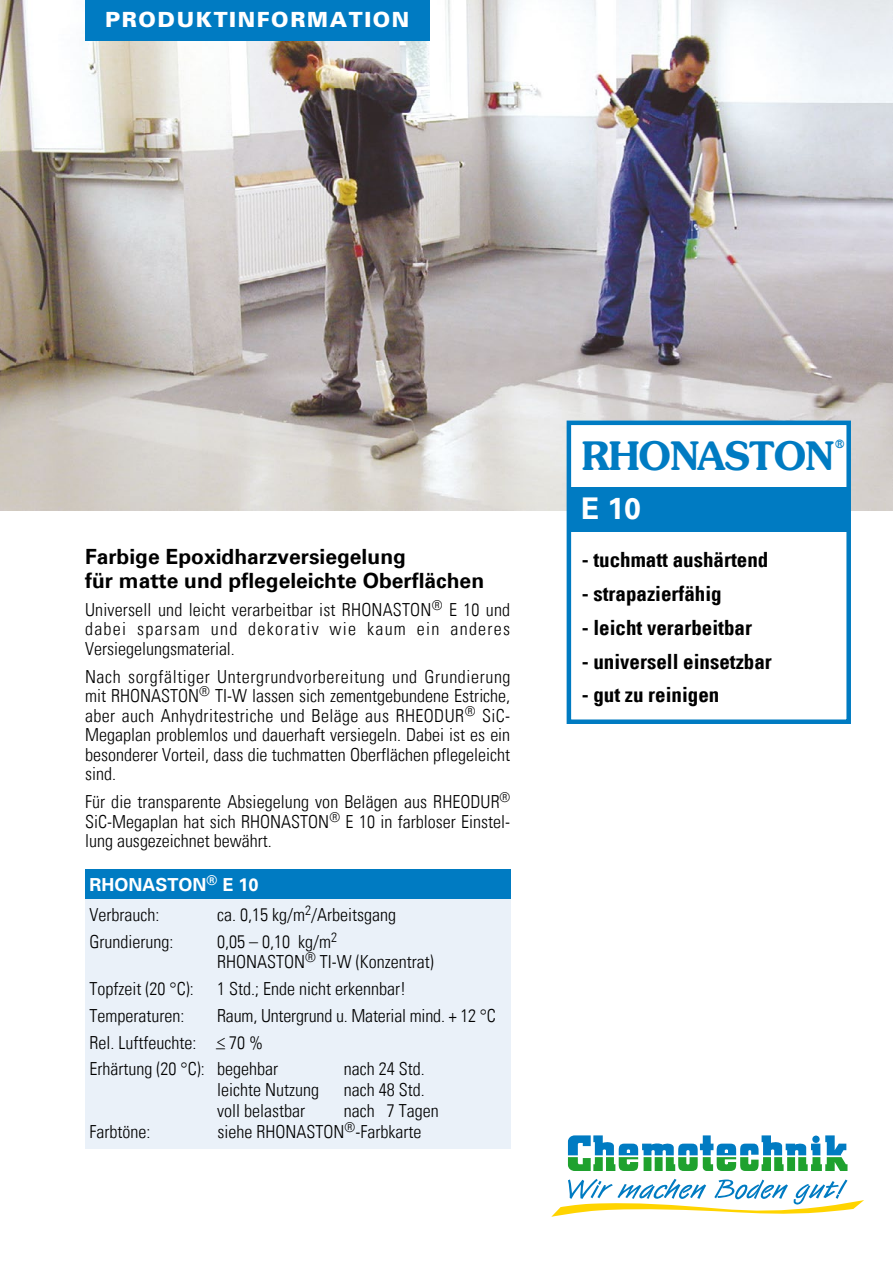
<style>
.page{position:relative;width:893px;height:1263px;background:#fff}
.page>*{position:absolute;margin:0;border:0;box-sizing:border-box;transform-origin:0 0}
.t1{font:600 39px "Souvenir LT";letter-spacing:-.03em;color:#007bc2}
.t2{font:700 30px "Univers LT";color:#fff}
.t3{font:700 condensed 21px "Univers LT";color:#000}
.t4{font:700 21px/23.7px "Univers LT";color:#000}
.t5{font:900 21px "Univers LT";letter-spacing:.075em;color:#fff}
.t6{font:300 condensed 18px/19.5px "Univers LT";color:#000;text-align:justify}
.t7{font:700 18px/29.7px "Univers LT";color:#fff}
.t8{font:600 11.25px "Souvenir LT";color:#007bc2}
.s1{font-weight:300;font-stretch:condensed;color:#000}
.s2{color:#eaf1f9}
</style>
<div class="page">
<img style="left:0;top:0;width:893px;height:510px">
<div style="left:85px;top:897px;width:425px;height:252px;background:#eaf1f9"></div>
<div style="left:85px;top:869px;width:425px;height:30px;background:#007bc2"></div>
<div style="left:85px;top:0;width:344px;height:40px;background:#007bc2"></div>
<div style="left:567px;top:421px;width:284px;height:303px;background:#fff;border:4px solid #007bc2"></div>
<div style="left:569px;top:487px;width:280px;height:44px;background:#007bc2"></div>
<svg style="left:568px;top:1135px;width:279px;height:36px"></svg>
<svg style="left:551px;top:1179px;width:313px;height:38px"></svg>
<p class="t5" style="left:105px;top:7px;width:306px">PRODUKTINFORMATION</p>
<p class="t4" style="left:85px;top:545px;width:401px">Farbige Epoxidharzversiegelung<br>für matte und pflegeleichte Oberflächen</p>
<p class="t6" style="left:85px;top:599px;width:427px">Universell und leicht verarbeitbar ist RHONASTON<sup>®</sup> E 10 und dabei sparsam und dekorativ wie kaum ein anderes Versiegelungsmaterial.</p>
<p class="t6" style="left:85px;top:666px;width:427px">Nach sorgfältiger Untergrundvorbereitung und Grundierung mit RHONASTON<sup>®</sup> TI-W lassen sich zementgebundene Estriche, aber auch Anhydritestriche und Beläge aus RHEODUR<sup>®</sup> SiC-Megaplan problemlos und dauerhaft versiegeln. Dabei ist es ein besonderer Vorteil, dass die tuchmatten Oberflächen pflegeleicht sind.</p>
<p class="t6" style="left:85px;top:792px;width:427px">Für die transparente Absiegelung von Belägen aus RHEODUR<sup>® </sup>SiC-Megaplan hat sich RHONASTON<sup>®</sup> E 10 in farbloser Einstel&shy;lung ausgezeichnet bewährt.</p>
<p class="t7" style="left:90px;top:870px;width:170px">RHONASTON<sup>®</sup> E 10<br><span class="s1">Verbrauch:</span></p>
<p class="t6" style="left:217px;top:905px;width:180px">ca. 0,15 kg/m<sup>2</sup>/Arbeitsgang</p>
<p class="t6" style="left:90px;top:931px;width:85px">Grundierung:</p>
<p class="t6" style="left:217px;top:931px;width:218px;line-height:20.7px">0,05 – 0,10 kg/m<sup>2<br></sup>RHONASTON<sup>®</sup> TI-W (Konzentrat)</p>
<p class="t6" style="left:90px;top:979px;width:106px">Topfzeit (20 °C):</p>
<p class="t6" style="left:217px;top:979px;width:190px">1 Std.; Ende nicht erkennbar!</p>
<p class="t6" style="left:90px;top:1006px;width:96px">Temperaturen:</p>
<p class="t6" style="left:90px;top:1002px;width:408px;line-height:26.7px;text-align:left;text-indent:128px">Raum, Untergrund u. Material mind. + 12 °C<br>Rel. Luftfeuchte: _ &lt; 70 %<br>Erhärtung (20 °C): begehbar</p>
<p class="t6" style="left:344px;top:1059px;width:82px">nach 24 Std.</p>
<p class="t6" style="left:217px;top:1080px;width:103px">leichte Nutzung</p>
<p class="t6" style="left:344px;top:1080px;width:82px">nach 48 Std.</p>
<p class="t6" style="left:217px;top:1101px;width:89px">voll belastbar</p>
<p class="t6" style="left:344px;top:1101px;width:96px">nach <span class="s2">0</span>7 Tagen</p>
<p class="t6" style="left:90px;top:1122px;width:62px">Farbtöne:</p>
<p class="t6" style="left:218px;top:1122px;width:205px">siehe RHONASTON<sup>®</sup>-Farbkarte</p>
<h1 class="t1" style="left:582px;top:431px;width:253px">RHONASTON</h1>
<p class="t8" style="left:835px;top:437px;width:11px">®</p>
<h2 class="t2" style="left:581px;top:491px;width:62px">E 10</h2>
<p class="t3" style="left:582px;top:547px;width:188px">- tuchmatt aushärtend</p>
<p class="t3" style="left:582px;top:581px;width:141px">- strapazierfähig</p>
<p class="t3" style="left:582px;top:615px;width:172px">- leicht verarbeitbar</p>
<p class="t3" style="left:582px;top:648px;width:192px">- universell einsetzbar</p>
<p class="t3" style="left:582px;top:682px;width:139px">- gut zu reinigen</p>
</div>
